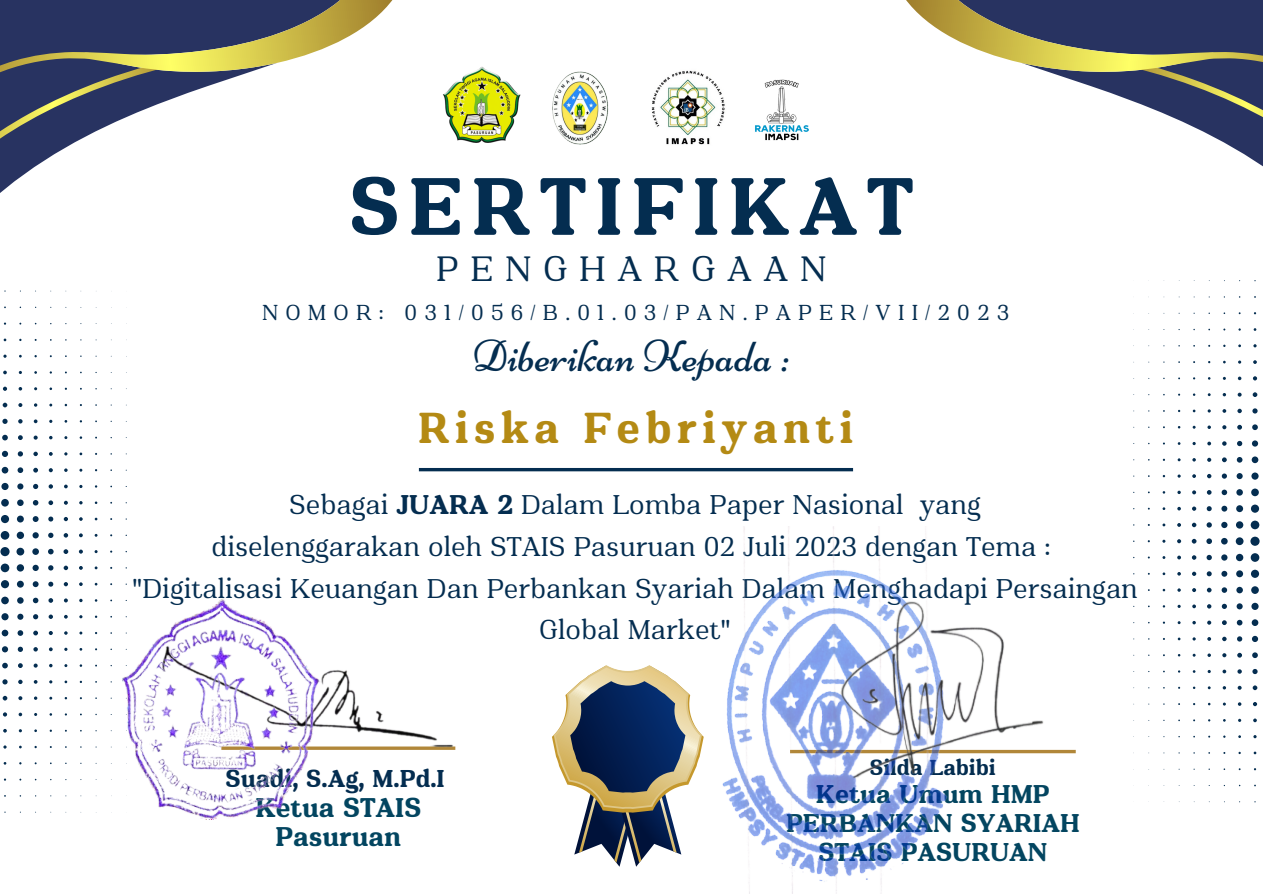
<style>
.page{position:relative;width:1263px;height:894px;background:#fff}
.page>*{position:absolute;margin:0;border:0;box-sizing:border-box;transform-origin:0 0}
.t1{font:700 90px "Montnapha";letter-spacing:.1em;color:#042d50}
.t2{font:700 48px "Montnapha";letter-spacing:.11em;color:#b48a14}
.t3{font:45px "Niconne";color:#042d50}
.t4{font:39px "Montnapha";letter-spacing:.3em;color:#042d50}
.t5{font:30px/41.5px "Montnapha";color:#042d50;text-align:center}
.t6{font:700 30px/28px "Montnapha";color:#034560;text-align:center}
.t7{font:700 28.5px/29.2px "Montnapha";color:#034560;text-align:center}
.t8{font:700 27px "Montnapha";color:#042d50}
.t9{font:24px "Montnapha";letter-spacing:.3em;color:#042d50}
.t10{font:700 24px "Montnapha";color:#042d50}
.s1{font-weight:700}
</style>
<div class="page">
<svg style="left:0;top:322px;width:127px;height:490px"></svg>
<svg style="left:1133px;top:312px;width:127px;height:490px"></svg>
<svg style="left:0;top:146px;width:69px;height:47px"></svg>
<svg style="left:0;top:0;width:393px;height:146px"></svg>
<svg style="left:1230px;top:146px;width:33px;height:21px"></svg>
<svg style="left:906px;top:0;width:357px;height:146px"></svg>
<hr style="left:419px;top:468px;width:434px;height:3px;background:#042d50">
<svg style="left:552px;top:665px;width:119px;height:201px"></svg>
<img style="left:443px;top:67px;width:78px;height:75px">
<img style="left:552px;top:71px;width:57px;height:74px">
<img style="left:651px;top:70px;width:44px;height:75px">
<img style="left:695px;top:71px;width:114px;height:74px">
<img style="left:671px;top:678px;width:233px;height:215px">
<img style="left:205px;top:670px;width:251px;height:150px">
<img style="left:122px;top:598px;width:198px;height:221px">
<img style="left:730px;top:421px;width:469px;height:436px">
<p class="t1" style="left:349px;top:151px;width:566px">SERTIFIKAT</p>
<p class="t4" style="left:436px;top:245px;width:391px">PENGHARGAAN</p>
<p class="t9" style="left:262px;top:298px;width:749px">NOMOR: 031/056/B.01.03/PAN.PAPER/VII/2023</p>
<p class="t3" style="left:472px;top:329px;width:320px">Diberikan Kepada :</p>
<p class="t2" style="left:418px;top:398px;width:437px">Riska Febriyanti</p>
<p class="t5" style="left:289px;top:483px;width:693px">Sebagai <span class="s1">JUARA 2</span> Dalam Lomba Paper Nasional yang</p>
<p class="t5" style="left:211px;top:525px;width:841px">diselenggarakan oleh STAIS Pasuruan 02 Juli 2023 dengan Tema :</p>
<p class="t5" style="left:132px;top:566px;width:1007px">"Digitalisasi Keuangan Dan Perbankan Syariah Dalam Menghadapi Persaingan<br>Global Market"</p>
<p class="t8" style="left:226px;top:761px;width:221px">Suadi, S.Ag, M.Pd.I</p>
<p class="t6" style="left:255px;top:792px;width:167px">Ketua STAIS<br>Pasuruan</p>
<p class="t10" style="left:870px;top:752px;width:128px">Silda Labibi</p>
<p class="t7" style="left:786px;top:778px;width:295px">Ketua Umum HMP<br>PERBANKAN SYARIAH<br>STAIS PASURUAN</p>
</div>
